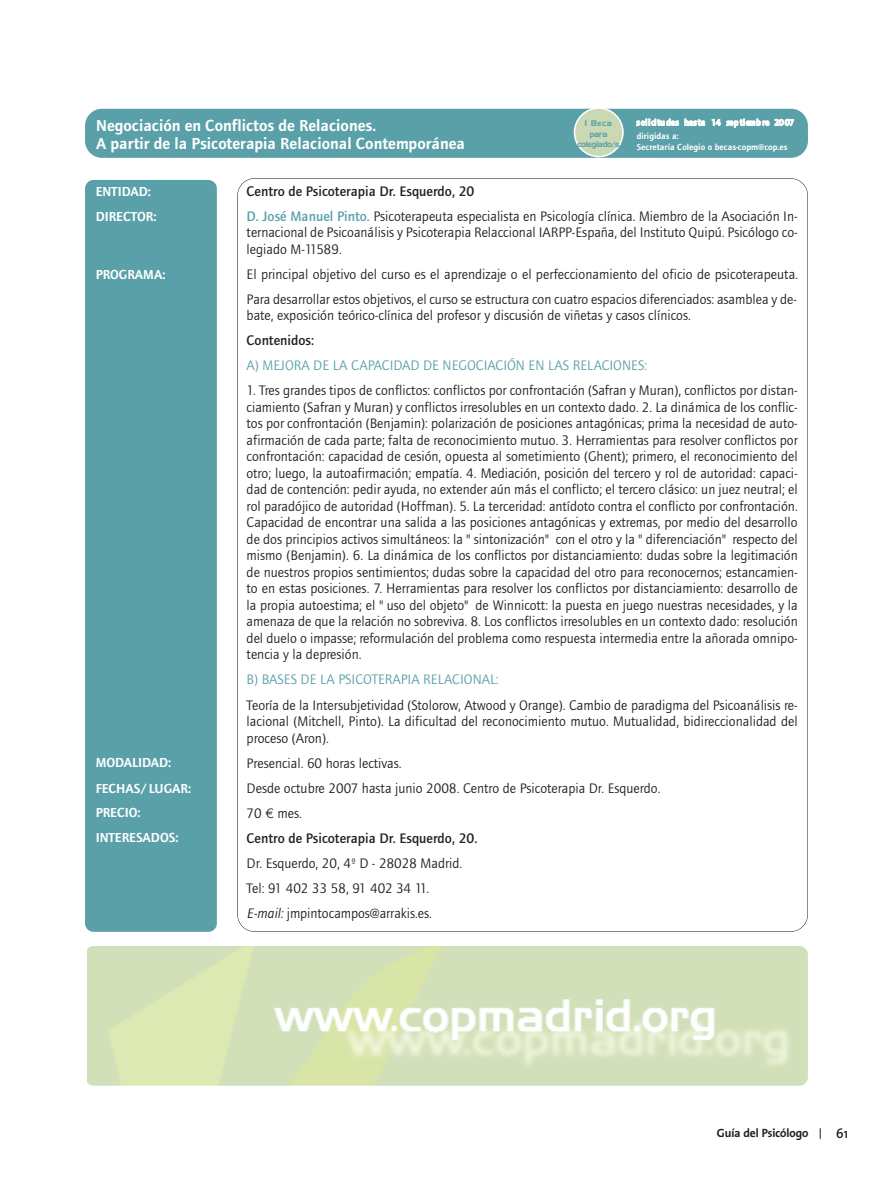
<style>
.page{position:relative;width:893px;height:1191px;background:#fff}
.page>*{position:absolute;margin:0;border:0;box-sizing:border-box;transform-origin:0 0}
.t1{font:600 16.5px/18px "Foundry Journal";color:#fff}
.t2{font:14.25px/16.5px "Foundry Journal";color:#231f20}
.t3{font:600 13.5px/24.8px "Foundry Journal";color:#fff}
.t4{font:600 13.5px "Thesis Sans";color:#231f20}
.t5{font:700 12px "Thesis Sans";color:#231f20}
.t6{font:600 9px/13.8px "Foundry Journal";color:#fff}
.t7{font:8.1px "Handel Gothic BT";letter-spacing:-.045em;color:#5aa0a8}
.t8{font:8.1px/11.7px "Handel Gothic BT";letter-spacing:-.005em;color:#5aa0a8;text-align:center}
.s1{font-weight:500}
.s2{font-weight:500;color:#5aa0a8}
.s3{color:#5aa0a8}
.s4{font-family:"Euro Sans ITC"}
.s5{font-style:italic}
</style>
<div class="page">
<div style="left:85px;top:180px;width:132px;height:752px;background:#5aa0a8;border-radius:9px"></div>
<div style="left:85px;top:109px;width:723px;height:49px;background:#5aa0a8;border-radius:17px"></div>
<svg style="left:574px;top:108px;width:50px;height:49px"></svg>
<img style="left:88px;top:946px;width:720px;height:139px">
<svg style="left:662px;top:108px;width:135px;height:2px"></svg>
<p class="t1" style="left:96px;top:117px;width:370px">Negociación en Conflictos de Relaciones.<br>A partir de la Psicoterapia Relacional Contemporánea</p>
<p class="t6" style="left:636px;top:116px;width:160px">solicitu des hasta 14 sep tiemb re 2007 dirigidas a:</p>
<p class="t8" style="left:585px;top:118px;width:29px">1 Beca para</p>
<p class="t7" style="left:577px;top:141px;width:44px">colegiado/s</p>
<p class="t6" style="left:637px;top:141px;width:152px">Secretaría Colegio o becas-copm@cop.es</p>
<p class="t2" style="left:247px;top:178px;width:552px;line-height:25px"><span class="s1">Centro de Psicoterapia Dr. Esquerdo, 20<br></span><span class="s2">D. José Manuel Pinto.</span> Psicoterapeuta especialista en Psicología clínica. Miembro de la Asociación In-</p>
<p class="t2" style="left:247px;top:224px;width:553px">ternacional de Psicoanálisis y Psicoterapia Relaccional IARPP-España, del Instituto Quipú. Psicólogo co&shy;legiado M-11589.</p>
<p class="t2" style="left:247px;top:261px;width:553px;line-height:25px">El principal objetivo del curso es el aprendizaje o el perfeccionamiento del oficio de psicoterapeuta.<br>Para desarrollar estos objetivos, el curso se estructura con cuatro espacios diferenciados: asamblea y de-</p>
<p class="t2" style="left:247px;top:303px;width:446px;line-height:25px">bate, exposición teórico-clínica del profesor y discusión de viñetas y casos clínicos.<br><span class="s1">Contenidos:<br></span><span class="s3">A) MEJORA DE LA CAPACIDAD DE NEGOCIACIÓN EN LAS RELACIONES:</span></p>
<p class="t2" style="left:247px;top:382px;width:553px;text-align:justify">1. Tres grandes tipos de conflictos: conflictos por confrontación (Safran y Muran), conflictos por distan&shy;ciamiento (Safran y Muran) y conflictos irresolubles en un contexto dado. 2. La dinámica de los conflic&shy;tos por confrontación (Benjamin): polarización de posiciones antagónicas; prima la necesidad de auto&shy;afirmación de cada parte; falta de reconocimiento mutuo. 3. Herramientas para resolver conflictos por confrontación: capacidad de cesión, opuesta al sometimiento (Ghent); primero, el reconocimiento del otro; luego, la autoafirmación; empatía. 4. Mediación, posición del tercero y rol de autoridad: capaci&shy;dad de contención: pedir ayuda, no extender aún más el conflicto; el tercero clásico: un juez neutral; el rol paradójico de autoridad (Hoffman). 5. La terceridad: antídoto contra el conflicto por confrontación.<br>Capacidad de encontrar una salida a las posiciones antagónicas y extremas, por medio del desarrollo de dos principios activos simultáneos: la "sintonización" con el otro y la "diferenciación" respecto del mismo (Benjamin). 6. La dinámica de los conflictos por distanciamiento: dudas sobre la legitimación de nuestros propios sentimientos; dudas sobre la capacidad del otro para reconocernos; estancamien&shy;to en estas posiciones. 7. Herramientas para resolver los conflictos por distanciamiento: desarrollo de la propia autoestima; el "uso del objeto" de Winnicott: la puesta en juego nuestras necesidades, y la amenaza de que la relación no sobreviva. 8. Los conflictos irresolubles en un contexto dado: resolución del duelo o impasse; reformulación del problema como respuesta intermedia entre la añorada omnipo&shy;tencia y la depresión.</p>
<p class="t2" style="left:247px;top:667px;width:553px;line-height:25px"><span class="s3">B) BASES DE LA PSICOTERAPIA RELACIONAL:<br></span>Teoría de la Intersubjetividad (Stolorow, Atwood y Orange). Cambio de paradigma del Psicoanálisis re-</p>
<p class="t2" style="left:247px;top:713px;width:553px">lacional (Mitchell, Pinto). La dificultad del reconocimiento mutuo. Mutualidad, bidireccionalidad del proceso (Aron).</p>
<p class="t2" style="left:247px;top:750px;width:415px;line-height:25px">Presencial. 60 horas lectivas.<br>Desde octubre 2007 hasta junio 2008. Centro de Psicoterapia Dr. Esquerdo.<br>70 <span class="s4">¤</span> mes.<br><span class="s1">Centro de Psicoterapia Dr. Esquerdo, 20.<br></span>Dr. Esquerdo, 20, 4º D - 28028 Madrid.<br>Tel: 91 402 33 58, 91 402 34 11.<br><span class="s5">E-mail:</span> jmpintocampos@arrakis.es.</p>
<p class="t3" style="left:96px;top:180px;width:62px">ENTIDAD:<br>DIRECTOR:</p>
<p class="t3" style="left:96px;top:263px;width:71px">PROGRAMA:</p>
<p class="t3" style="left:96px;top:750px;width:97px;line-height:26.4px">MODALIDAD:<br>FECHAS/LUGAR:</p>
<p class="t3" style="left:96px;top:801px;width:84px;line-height:24.3px">PRECIO:<br>INTERESADOS:</p>
<p class="t5" style="left:717px;top:1128px;width:93px">Guía del Psicólogo</p>
<p class="t4" style="left:836px;top:1128px;width:13px">61</p>
</div>
